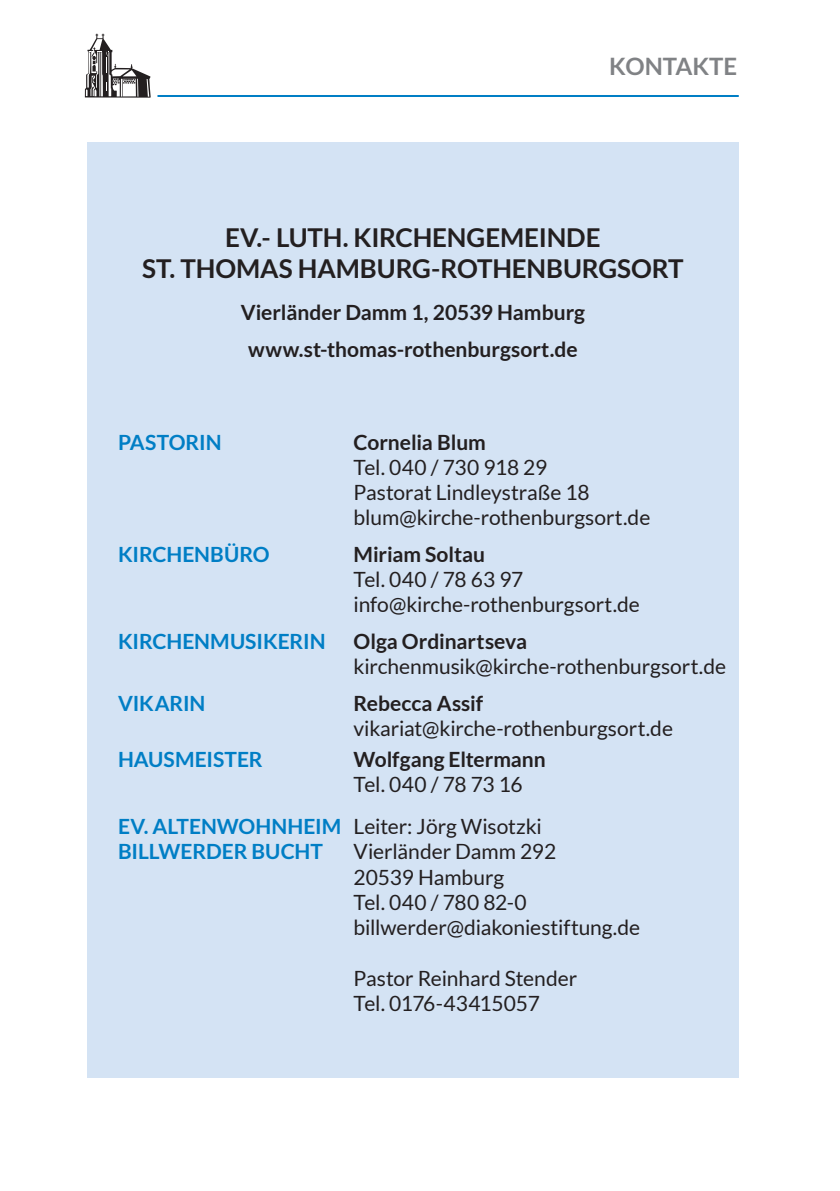
<style>
.page{position:relative;width:840px;height:1191px;background:#fff}
.page>*{position:absolute;margin:0;border:0;box-sizing:border-box;transform-origin:0 0}
.Fließtext{font:700 26px/31.2px "Lato";letter-spacing:-.005em;color:#231f20;text-align:center}
.Titel_20p{font:700 24px "Lato";color:#808285}
.Fließtext-2{font:21px/25.2px "Lato";letter-spacing:-.005em;color:#231f20}
.Fließtext-3{font:700 21px "Lato";color:#231f20}
.Fließtext-4{font:700 21px/25.2px "Lato";letter-spacing:-.005em;color:#007ec5}
.s1{font-weight:400;color:#231f20}
</style>
<div class="page">
<hr style="left:157px;top:95px;width:581px;height:2px;background:#007ec5">
<svg style="left:85px;top:34px;width:66px;height:64px"></svg>
<div style="left:87px;top:142px;width:651px;height:936px;background:#d4e3f4"></div>
<p class="Titel_20p" style="left:608px;top:52px;width:130px">KONTAKTE</p>
<p class="Fließtext" style="left:142px;top:221px;width:543px">EV.- LUTH. KIRCHENGEMEINDE<br>ST. THOMAS HAMBURG-ROTHENBURGSORT</p>
<p class="Fließtext-3" style="left:240px;top:300px;width:346px">Vierländer Damm 1, 20539 Hamburg</p>
<p class="Fließtext-3" style="left:248px;top:337px;width:331px">www.st-thomas-rothenburgsort.de</p>
<p class="Fließtext-4" style="left:118px;top:429px;width:105px">PASTORIN</p>
<p class="Fließtext-3" style="left:353px;top:430px;width:134px">Cornelia Blum</p>
<p class="Fließtext-2" style="left:353px;top:455px;width:237px">Tel. 040 / 730 918 29<br>Pastorat Lindleystraße 18</p>
<p class="Fließtext-2" style="left:353px;top:505px;width:298px">blum@kirche-rothenburgsort.de</p>
<p class="Fließtext-4" style="left:118px;top:541px;width:153px">KIRCHENBÜRO</p>
<p class="Fließtext-3" style="left:353px;top:542px;width:133px">Miriam Soltau</p>
<p class="Fließtext-2" style="left:353px;top:567px;width:171px">Tel. 040 / 78 63 97</p>
<p class="Fließtext-2" style="left:353px;top:592px;width:288px">info@kirche-rothenburgsort.de</p>
<p class="Fließtext-4" style="left:118px;top:628px;width:209px">KIRCHENMUSIKERIN</p>
<p class="Fließtext-3" style="left:353px;top:629px;width:175px">Olga Ordinartseva</p>
<p class="Fließtext-2" style="left:353px;top:654px;width:374px">kirchenmusik@kirche-rothenburgsort.de</p>
<p class="Fließtext-4" style="left:118px;top:690px;width:89px">VIKARIN</p>
<p class="Fließtext-3" style="left:353px;top:691px;width:131px">Rebecca Assif</p>
<p class="Fließtext-2" style="left:353px;top:715px;width:321px">vikariat@kirche-rothenburgsort.de</p>
<p class="Fließtext-4" style="left:118px;top:746px;width:146px">HAUSMEISTER</p>
<p class="Fließtext-3" style="left:353px;top:747px;width:194px">Wolfgang Eltermann</p>
<p class="Fließtext-2" style="left:353px;top:771px;width:170px">Tel. 040 / 78 73 16</p>
<p class="Fließtext-4" style="left:118px;top:813px;width:425px">EV. ALTENWOHNHEIM <span class="s1">Leiter: Jörg Wisotzki<br></span>BILLWERDER BUCHT</p>
<p class="Fließtext-2" style="left:353px;top:839px;width:204px">Vierländer Damm 292</p>
<p class="Fließtext-2" style="left:353px;top:864px;width:152px">20539 Hamburg</p>
<p class="Fließtext-2" style="left:353px;top:889px;width:175px">Tel. 040 / 780 82-0</p>
<p class="Fließtext-2" style="left:353px;top:914px;width:288px">billwerder@diakoniestiftung.de</p>
<p class="Fließtext-2" style="left:353px;top:965px;width:225px">Pastor Reinhard Stender</p>
<p class="Fließtext-2" style="left:353px;top:990px;width:188px">Tel. 0176-43415057</p>
</div>
